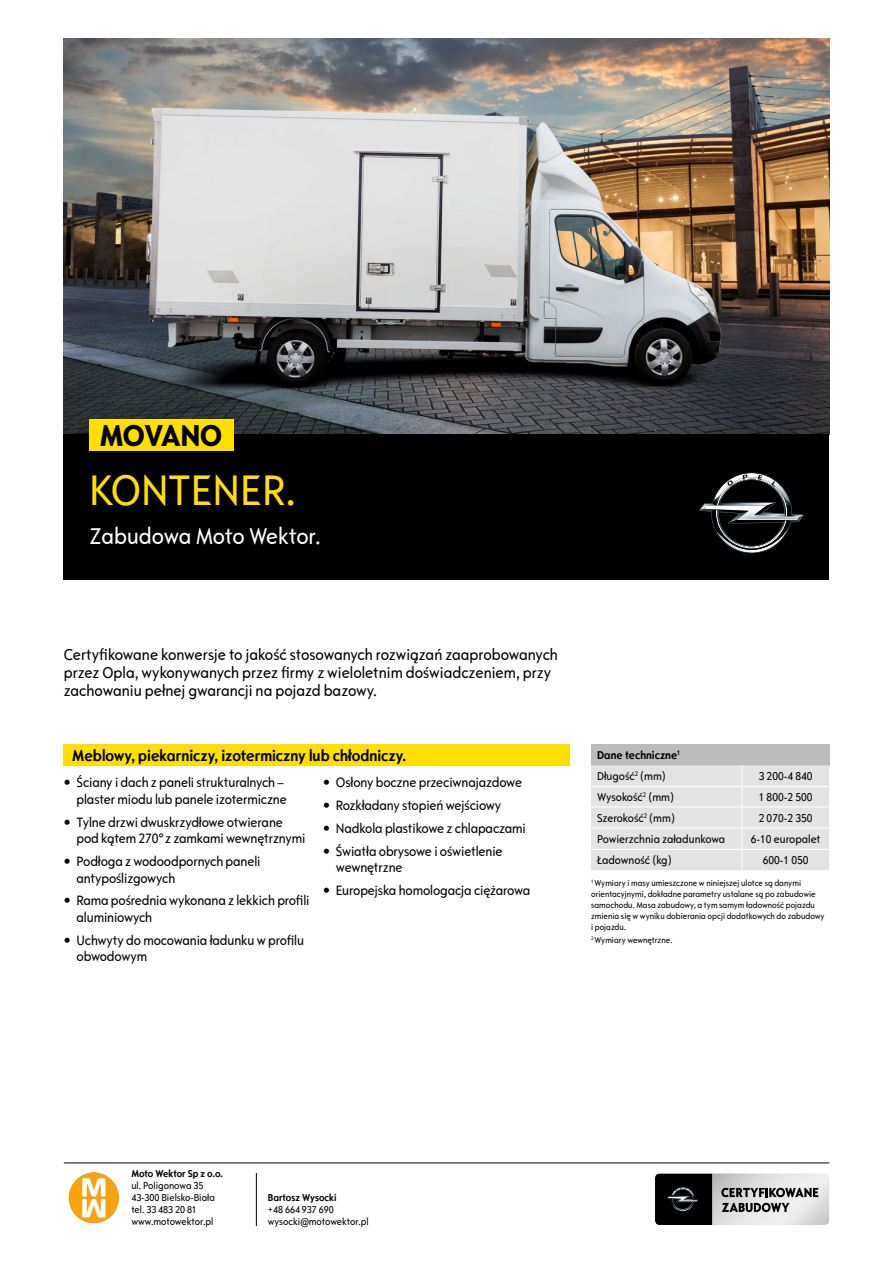
<style>
.page{position:relative;width:893px;height:1263px;background:#fff}
.page>*{position:absolute;margin:0;border:0;box-sizing:border-box;transform-origin:0 0}
.t1{font:condensed 45px "Opel Sans";color:#ffdf00}
.t2{font:31.5px "Opel Sans Condensed Carline";letter-spacing:-.02em;color:#000}
.t3{font:condensed 24px "Opel Sans";letter-spacing:-.01em;color:#fff}
.t4{font:condensed 16.5px/18px "Opel Sans";color:#000}
.t5{font:700 16.5px "Opel Sans Condensed";color:#000}
.t6{font:condensed 14.25px/16.5px "Opel Sans";letter-spacing:-.01em;color:#000}
.t7{font:condensed 12px "Opel Sans";color:#000}
.t8{font:700 12px "Opel Sans Condensed";color:#000}
.t9{font:condensed 10.5px/12px "Opel Sans";color:#000}
.t10{font:700 10.5px "Opel Sans Condensed";color:#000}
.t11{font:condensed 9px/10.8px "Opel Sans";color:#000}
</style>
<div class="page">
<img style="left:64px;top:38px;width:765px;height:397px">
<div style="left:64px;top:744px;width:506px;height:21px;background:#ffdf00"></div>
<div style="left:64px;top:435px;width:765px;height:145px;background:#000"></div>
<div style="left:89px;top:419px;width:145px;height:32px;background:#ffdf00"></div>
<svg style="left:699px;top:473px;width:105px;height:80px"></svg>
<hr style="left:64px;top:1162px;width:765px;height:1px;background:#000">
<div style="left:591px;top:744px;width:238px;height:21px;background:#bcbcbc"></div>
<div style="left:591px;top:765px;width:238px;height:105px;background:#e3e3e3"></div>
<hr style="left:742px;top:786px;width:87px;height:1px;background:#fff">
<hr style="left:591px;top:806px;width:151px;height:1px;background:#fff">
<hr style="left:742px;top:806px;width:87px;height:1px;background:#fff">
<hr style="left:591px;top:828px;width:151px;height:1px;background:#fff">
<hr style="left:742px;top:828px;width:87px;height:1px;background:#fff">
<hr style="left:591px;top:849px;width:151px;height:1px;background:#fff">
<hr style="left:742px;top:849px;width:87px;height:1px;background:#fff">
<hr style="left:591px;top:786px;width:151px;height:1px;background:#fff">
<svg style="left:655px;top:1173px;width:174px;height:52px;background:#858585"></svg>
<hr style="left:256px;top:1173px;width:1px;height:53px;background:#000">
<img style="left:68px;top:1173px;width:52px;height:51px">
<img style="left:123px;top:94px;width:625px;height:312px">
<h2 class="t2" style="left:100px;top:416px;width:124px">MOVANO</h2>
<h1 class="t1" style="left:89px;top:464px;width:208px">KONTENER.</h1>
<h3 class="t3" style="left:89px;top:522px;width:233px">Zabudowa Moto Wektor.</h3>
<p class="t4" style="left:64px;top:646px;width:496px">Certyfikowane konwersje to jakość stosowanych rozwiązań zaaprobowanych przez Opla, wykonywanych przez firmy z wieloletnim doświadczeniem, przy zachowaniu pełnej gwarancji na pojazd bazowy.</p>
<p class="t5" style="left:72px;top:745px;width:335px">Meblowy, piekarniczy, izotermiczny lub chłodniczy.</p>
<p class="t6" style="left:64px;top:774px;width:225px;text-align:right">• Ściany i dach z paneli strukturalnych – plaster miodu lub panele izotermiczne</p>
<p class="t6" style="left:77px;top:814px;width:230px;text-indent:-13px">• Tylne drzwi dwuskrzydłowe otwierane pod kątem 270°z zamkami wewnętrznymi</p>
<p class="t6" style="left:77px;top:853px;width:186px;text-indent:-13px">• Podłoga z wodoodpornych paneli antypoślizgowych</p>
<p class="t6" style="left:77px;top:892px;width:235px;text-indent:-13px">• Rama pośrednia wykonana z lekkich profili aluminiowych</p>
<p class="t6" style="left:77px;top:932px;width:229px;text-indent:-13px">• Uchwyty do mocowania ładunku w profilu obwodowym</p>
<p class="t6" style="left:323px;top:774px;width:200px">• Osłony boczne przeciwnajazdowe</p>
<p class="t6" style="left:323px;top:797px;width:180px">• Rozkładany stopień wejściowy</p>
<p class="t6" style="left:323px;top:820px;width:204px">• Nadkola plastikowe z chlapaczami</p>
<p class="t6" style="left:336px;top:843px;width:168px;text-indent:-13px">• Światła obrysowe i oświetlenie wewnętrzne</p>
<p class="t6" style="left:323px;top:882px;width:209px">• Europejska homologacja ciężarowa</p>
<p class="t8" style="left:597px;top:748px;width:85px">Dane techniczne<sup>1</sup></p>
<p class="t7" style="left:597px;top:769px;width:70px">Długość<sup>2</sup> (mm)</p>
<p class="t7" style="left:759px;top:769px;width:55px">3 200-4 840</p>
<p class="t7" style="left:597px;top:790px;width:78px">Wysokość<sup>2</sup> (mm)</p>
<p class="t7" style="left:759px;top:790px;width:55px">1 800-2 500</p>
<p class="t7" style="left:597px;top:811px;width:79px">Szerokość<sup>2</sup> (mm)</p>
<p class="t7" style="left:759px;top:811px;width:55px">2 070-2 350</p>
<p class="t7" style="left:597px;top:832px;width:130px">Powierzchnia załadunkowa</p>
<p class="t7" style="left:751px;top:832px;width:71px">6-10 europalet</p>
<p class="t7" style="left:597px;top:853px;width:76px">Ładowność (kg)</p>
<p class="t7" style="left:763px;top:853px;width:47px">600-1 050</p>
<p class="t11" style="left:591px;top:878px;width:235px"><sup>1</sup> Wymiary i masy umieszczone w niniejszej ulotce są danymi orientacyjnymi, dokładne parametry ustalane są po zabudowie samochodu. Masa zabudowy, a tym samym ładowność pojazdu zmienia się w wyniku dobierania opcji dodatkowych do zabudowy i pojazdu.</p>
<p class="t11" style="left:591px;top:934px;width:83px"><sup>2</sup> Wymiary wewnętrzne.</p>
<p class="t10" style="left:131px;top:1167px;width:93px">Moto Wektor Sp z o.o.</p>
<p class="t9" style="left:131px;top:1179px;width:85px">ul. Poligonowa 35<br>43-300 Bielsko-Biała tel. 33 483 20 81 www.motowektor.pl</p>
<p class="t10" style="left:268px;top:1191px;width:70px">Bartosz Wysocki</p>
<p class="t9" style="left:268px;top:1204px;width:102px">+48 664 937 690 wysocki@motowektor.pl</p>
</div>
